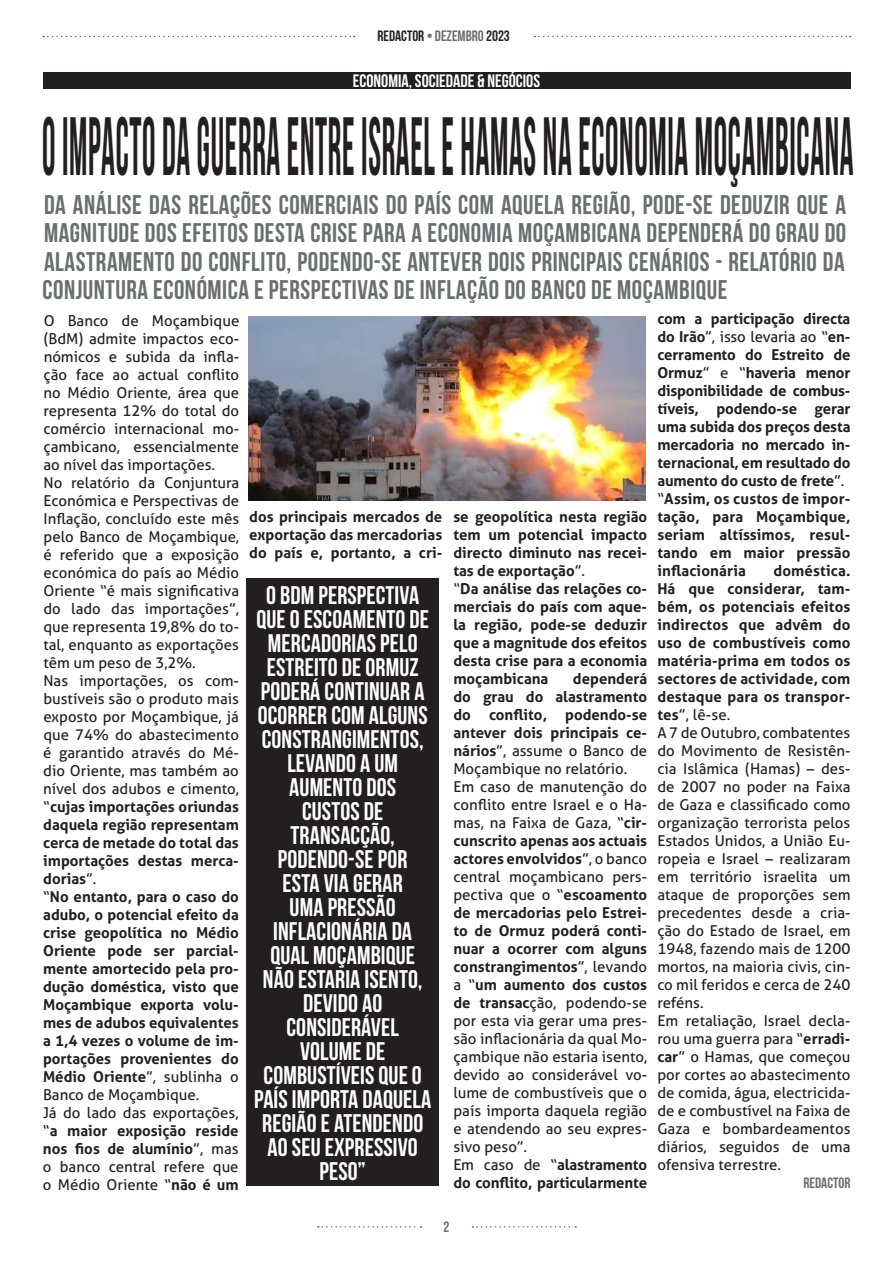
<style>
.page{position:relative;width:893px;height:1263px;background:#fff}
.page>*{position:absolute;margin:0;border:0;box-sizing:border-box;transform-origin:0 0}
.t1{font:82.5px "Bebas Neue";letter-spacing:.02em;color:#231f20;scale:.41 1}
.t2{font:27px/28.5px "Bebas Neue";letter-spacing:.02em;color:#6c6d70;text-align:justify}
.t3{font:25.5px/24px "Bebas Neue";letter-spacing:.005em;color:#fff;text-align:center}
.t4{font:18px "Bebas Neue";color:#fff}
.t5{font:15px/18px "Aller";color:#231f20}
.t6{font:700 15px/18px "Aller";color:#231f20}
.t7{font:15px "Bebas Neue";color:#231f20}
.t8{font:15px "Bebas Neue";color:#6c6d70}
.s1{color:#6c6d70}
.s2{font-weight:700}
.s3{font-weight:400}
</style>
<div class="page">
<svg style="left:43px;top:36px;width:312px;height:1px"></svg>
<svg style="left:534px;top:36px;width:317px;height:1px"></svg>
<svg style="left:472px;top:1226px;width:104px;height:1px"></svg>
<svg style="left:318px;top:1226px;width:103px;height:1px"></svg>
<div style="left:43px;top:72px;width:807px;height:17px;background:#231f20"></div>
<div style="left:246px;top:578px;width:193px;height:608px;background:#231f20"></div>
<img style="left:249px;top:317px;width:397px;height:183px">
<p class="t7" style="left:377px;top:28px;width:134px">REDACTOR <span class="s1">• DEZEMBRO</span> 2023</p>
<p class="t4" style="left:353px;top:71px;width:189px">ECONOMIA, SOCIEDADE &amp; NEGÓCIOS</p>
<h1 class="t1" style="left:42px;top:101px;width:1981px">O IMPACTO DA GUERRA ENTRE ISRAEL E HAMAS NA ECONOMIA MOÇAMBICANA</h1>
<p class="t2" style="left:43px;top:190px;width:805px">DA ANÁLISE DAS RELAÇÕES COMERCIAIS DO PAÍS COM AQUELA REGIÃO, PODE-SE DEDUZIR QUE A MAGNITUDE DOS EFEITOS DESTA CRISE PARA A ECONOMIA MOÇAMBICANA DEPENDERÁ DO GRAU DO ALASTRAMENTO DO CONFLITO, PODENDO-SE ANTEVER DOIS PRINCIPAIS CENÁRIOS - RELATÓRIO DA CONJUNTURA ECONÓMICA E PERSPECTIVAS DE INFLAÇÃO DO BANCO DE MOÇAMBIQUE</p>
<p class="t5" style="left:43px;top:311px;width:198px">O Banco de Moçambique (BdM) admite impactos eco&shy;nómicos e subida da infla&shy;ção face ao actual conflito no Médio Oriente, área que representa 12% do total do comércio internacional mo&shy;çambicano, essencialmente ao nível das importações.<br>No relatório da Conjuntura<br>Económica e Perspectivas de<br>Inflação, concluído este mês pelo Banco de Moçambique, é referido que a exposição económica do país ao Médio<br>Oriente “é mais significativa do lado das importações”, que representa 19,8% do to&shy;tal, enquanto as exportações têm um peso de 3,2%.<br>Nas importações, os com&shy;bustíveis são o produto mais exposto por Moçambique, já que 74% do abastecimento é garantido através do Mé&shy;dio Oriente, mas também ao nível dos adubos e cimento, “<span class="s2">cujas importações oriundas daquela região representam cerca de metade do total das importações destas merca&shy;dorias</span>”.<br>“<span class="s2">No entanto, para o caso do adubo, o potencial efeito da crise geopolítica no Médio<br>Oriente pode ser parcial&shy;mente amortecido pela pro&shy;dução doméstica, visto que<br>Moçambique exporta volu&shy;mes de adubos equivalentes a 1,4 vezes o volume de im&shy;portações provenientes do<br>Médio Oriente</span>”, sublinha o<br>Banco de Moçambique.<br>Já do lado das exportações, “<span class="s2">a maior exposição reside nos fios de alumínio</span>”, mas o banco central refere que o Médio Oriente “<span class="s2">não é um</span></p>
<p class="t6" style="left:657px;top:310px;width:195px">com a participação directa do Irão<span class="s3">”, isso levaria ao “</span>en&shy;cerramento do Estreito de<br>Ormuz<span class="s3">” e “</span>haveria menor disponibilidade de combus&shy;tíveis, podendo-se gerar uma subida dos preços desta mercadoria no mercado in&shy;ternacional, em resultado do aumento do custo de frete<span class="s3">”. “</span>Assim, os custos de impor&shy;tação, para Moçambique, seriam altíssimos, resul&shy;tando em maior pressão inflacionária</p>
<p class="t6" style="left:249px;top:508px;width:194px;text-align:justify">dos principais mercados de exportação das mercadorias do país e, portanto, a cri-</p>
<p class="t6" style="left:453px;top:508px;width:195px">se geopolítica nesta região tem um potencial impacto directo diminuto nas recei&shy;tas de exportação<span class="s3">”.<br>“</span>Da análise das relações co&shy;merciais do país com aque&shy;la região, pode-se deduzir que a magnitude dos efeitos desta crise para a economia moçambicana</p>
<p class="t5" style="left:657px;top:562px;width:195px;text-indent:116px"><span class="s2">doméstica.<br>Há que considerar, tam&shy;bém, os potenciais efeitos indirectos que advêm do uso de combustíveis como matéria-prima em todos os sectores de actividade, com destaque para os transpor&shy;tes</span>”, lê-se.<br>A 7 de Outubro, combatentes do Movimento de Resistên&shy;cia Islâmica (Hamas) – des&shy;de 2007 no poder na Faixa de Gaza e classificado como organização terrorista pelos<br>Estados Unidos, a União Eu&shy;ropeia e Israel – realizaram em território israelita um ataque de proporções sem precedentes desde a cria&shy;ção do Estado de Israel, em<br>1948, fazendo mais de 1200 mortos, na maioria civis, cin&shy;co mil feridos e cerca de 240 reféns.<br>Em retaliação, Israel decla&shy;rou uma guerra para “<span class="s2">erradi&shy;car</span>” o Hamas, que começou por cortes ao abastecimento de comida, água, electricida&shy;de e combustível na Faixa de<br>Gaza e bombardeamentos diários, seguidos de uma ofensiva terrestre.</p>
<p class="t3" style="left:254px;top:583px;width:179px">O BDM PERSPECTIVA<br>QUE O ESCOAMENTO DE<br>MERCADORIAS PELO<br>ESTREITO DE ORMUZ<br>PODERÁ CONTINUAR A<br>OCORRER COM ALGUNS<br>CONSTRANGIMENTOS,<br>LEVANDO A UM<br>AUMENTO DOS<br>CUSTOS DE<br>TRANSACÇÃO,<br>PODENDO-SE POR<br>ESTA VIA GERAR<br>UMA PRESSÃO<br>INFLACIONÁRIA DA<br>QUAL MOÇAMBIQUE<br>NÃO ESTARIA ISENTO,<br>DEVIDO AO<br>CONSIDERÁVEL<br>VOLUME DE<br>COMBUSTÍVEIS QUE O<br>PAÍS IMPORTA DAQUELA<br>REGIÃO E ATENDENDO<br>AO SEU EXPRESSIVO<br>PESO”</p>
<p class="t5" style="left:453px;top:670px;width:195px;text-indent:119px"><span class="s2">dependerá do grau do alastramento do conflito, podendo-se antever dois principais ce&shy;nários</span>”, assume o Banco de<br>Moçambique no relatório.<br>Em caso de manutenção do conflito entre Israel e o Ha&shy;mas, na Faixa de Gaza, “<span class="s2">cir&shy;cunscrito apenas aos actuais actores envolvidos</span>”, o banco central moçambicano pers&shy;pectiva que o “<span class="s2">escoamento de mercadorias pelo Estrei&shy;to de Ormuz poderá conti&shy;nuar a ocorrer com alguns constrangimentos</span>”, levando a “<span class="s2">um aumento dos custos de transac</span>ção, podendo-se por esta via gerar uma pres&shy;são inflacionária da qual Mo&shy;çambique não estaria isento, devido ao considerável vo&shy;lume de combustíveis que o país importa daquela região e atendendo ao seu expres&shy;sivo peso”.<br>Em caso de “<span class="s2">alastramento do conflito, particularmente</span></p>
<p class="t8" style="left:804px;top:1175px;width:48px">REDACTOR</p>
<p class="t8" style="left:443px;top:1218px;width:7px">2</p>
</div>
